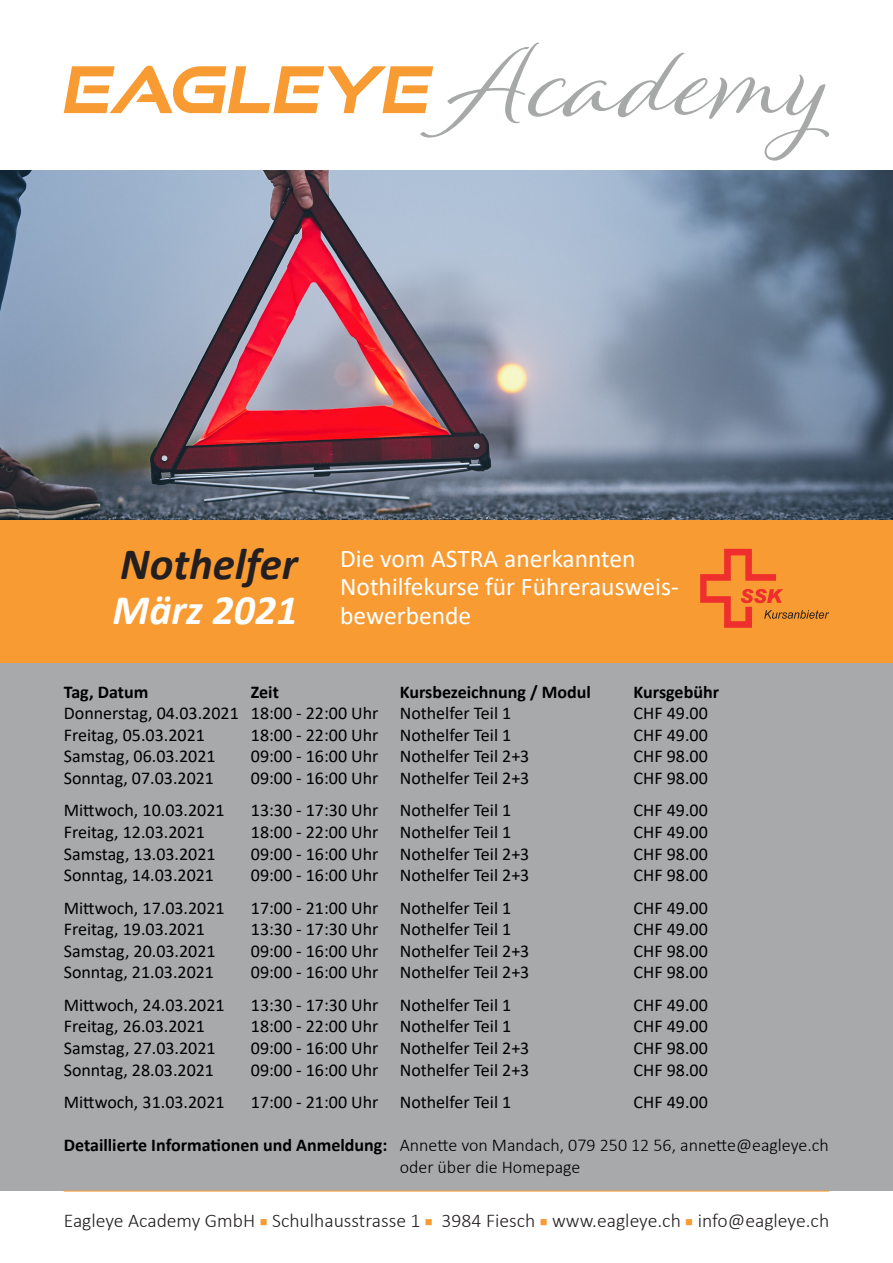
<style>
.page{position:relative;width:893px;height:1263px;background:#fff}
.page>*{position:absolute;margin:0;border:0;box-sizing:border-box;transform-origin:0 0}
.t1{font:italic 700 45px "Calibri";color:#231f20}
.t2{font:italic 700 42px "Calibri";color:#fff}
.t3{font:25.5px/28.5px "Calibri";color:#fff}
.t4{font:300 19.5px "Calibri";color:#231f20}
.t5{font:18px "Calibri";color:#000001}
.t6{font:300 18px/21.6px "Calibri";color:#000001}
.t7{font:700 18px "Calibri";color:#000001}
.s1{font-weight:700}
.s2{color:#f89b33}
</style>
<div class="page">
<svg style="left:64px;top:43px;width:765px;height:118px"></svg>
<div style="left:0;top:520px;width:893px;height:143px;background:#f89b33"></div>
<img style="left:0;top:170px;width:893px;height:350px">
<div style="left:0;top:663px;width:893px;height:528px;background:#a7a9aa"></div>
<hr style="left:64px;top:1191px;width:765px;height:1px;background:#f89b33">
<svg style="left:700px;top:549px;width:129px;height:79px"></svg>
<p class="t1" style="left:120px;top:532px;width:179px">Nothelfer</p>
<p class="t2" style="left:113px;top:580px;width:187px">März 2021</p>
<p class="t3" style="left:340px;top:543px;width:340px">Die vom ASTRA anerkannten<br>Nothilfekurse für Führerausweis&shy;bewerbende</p>
<p class="t7" style="left:64px;top:679px;width:86px">Tag, Datum</p>
<p class="t7" style="left:251px;top:679px;width:30px">Zeit</p>
<p class="t7" style="left:400px;top:679px;width:193px">Kursbezeichnung / Modul</p>
<p class="t7" style="left:634px;top:679px;width:87px">Kursgebühr</p>
<p class="t5" style="left:64px;top:701px;width:449px">Donnerstag, 04.03.2021 18:00 - 22:00 Uhr Nothelfer Teil 1</p>
<p class="t5" style="left:634px;top:701px;width:76px">CHF 49.00</p>
<p class="t5" style="left:64px;top:722px;width:143px">Freitag, 05.03.2021</p>
<p class="t5" style="left:251px;top:722px;width:262px">18:00 - 22:00 Uhr Nothelfer Teil 1</p>
<p class="t5" style="left:634px;top:722px;width:76px">CHF 49.00</p>
<p class="t5" style="left:64px;top:744px;width:153px">Samstag, 06.03.2021</p>
<p class="t5" style="left:251px;top:744px;width:280px">09:00 - 16:00 Uhr Nothelfer Teil 2+3</p>
<p class="t5" style="left:634px;top:744px;width:76px">CHF 98.00</p>
<p class="t5" style="left:64px;top:765px;width:152px">Sonntag, 07.03.2021</p>
<p class="t5" style="left:251px;top:765px;width:280px">09:00 - 16:00 Uhr Nothelfer Teil 2+3</p>
<p class="t5" style="left:634px;top:765px;width:76px">CHF 98.00</p>
<p class="t5" style="left:64px;top:798px;width:162px">Mittwoch, 10.03.2021</p>
<p class="t5" style="left:251px;top:798px;width:262px">13:30 - 17:30 Uhr Nothelfer Teil 1</p>
<p class="t5" style="left:634px;top:798px;width:76px">CHF 49.00</p>
<p class="t5" style="left:64px;top:819px;width:143px">Freitag, 12.03.2021</p>
<p class="t5" style="left:251px;top:819px;width:262px">18:00 - 22:00 Uhr Nothelfer Teil 1</p>
<p class="t5" style="left:634px;top:819px;width:76px">CHF 49.00</p>
<p class="t5" style="left:64px;top:841px;width:153px">Samstag, 13.03.2021</p>
<p class="t5" style="left:251px;top:841px;width:280px">09:00 - 16:00 Uhr Nothelfer Teil 2+3</p>
<p class="t5" style="left:634px;top:841px;width:76px">CHF 98.00</p>
<p class="t5" style="left:64px;top:863px;width:152px">Sonntag, 14.03.2021</p>
<p class="t5" style="left:251px;top:863px;width:280px">09:00 - 16:00 Uhr Nothelfer Teil 2+3</p>
<p class="t5" style="left:634px;top:863px;width:76px">CHF 98.00</p>
<p class="t5" style="left:64px;top:895px;width:162px">Mittwoch, 17.03.2021</p>
<p class="t5" style="left:251px;top:895px;width:262px">17:00 - 21:00 Uhr Nothelfer Teil 1</p>
<p class="t5" style="left:634px;top:895px;width:76px">CHF 49.00</p>
<p class="t5" style="left:64px;top:917px;width:143px">Freitag, 19.03.2021</p>
<p class="t5" style="left:251px;top:917px;width:262px">13:30 - 17:30 Uhr Nothelfer Teil 1</p>
<p class="t5" style="left:634px;top:917px;width:76px">CHF 49.00</p>
<p class="t5" style="left:64px;top:938px;width:153px">Samstag, 20.03.2021</p>
<p class="t5" style="left:251px;top:938px;width:280px">09:00 - 16:00 Uhr Nothelfer Teil 2+3</p>
<p class="t5" style="left:634px;top:938px;width:76px">CHF 98.00</p>
<p class="t5" style="left:64px;top:960px;width:152px">Sonntag, 21.03.2021</p>
<p class="t5" style="left:251px;top:960px;width:280px">09:00 - 16:00 Uhr Nothelfer Teil 2+3</p>
<p class="t5" style="left:634px;top:960px;width:76px">CHF 98.00</p>
<p class="t5" style="left:64px;top:992px;width:162px">Mittwoch, 24.03.2021</p>
<p class="t5" style="left:251px;top:992px;width:262px">13:30 - 17:30 Uhr Nothelfer Teil 1</p>
<p class="t5" style="left:634px;top:992px;width:76px">CHF 49.00</p>
<p class="t5" style="left:64px;top:1014px;width:143px">Freitag, 26.03.2021</p>
<p class="t5" style="left:251px;top:1014px;width:262px">18:00 - 22:00 Uhr Nothelfer Teil 1</p>
<p class="t5" style="left:634px;top:1014px;width:76px">CHF 49.00</p>
<p class="t5" style="left:64px;top:1035px;width:153px">Samstag, 27.03.2021</p>
<p class="t5" style="left:251px;top:1035px;width:280px">09:00 - 16:00 Uhr Nothelfer Teil 2+3</p>
<p class="t5" style="left:634px;top:1035px;width:76px">CHF 98.00</p>
<p class="t5" style="left:64px;top:1057px;width:152px">Sonntag, 28.03.2021</p>
<p class="t5" style="left:251px;top:1057px;width:280px">09:00 - 16:00 Uhr Nothelfer Teil 2+3</p>
<p class="t5" style="left:634px;top:1057px;width:76px">CHF 98.00</p>
<p class="t5" style="left:64px;top:1089px;width:162px">Mittwoch, 31.03.2021</p>
<p class="t5" style="left:251px;top:1089px;width:262px">17:00 - 21:00 Uhr Nothelfer Teil 1</p>
<p class="t5" style="left:634px;top:1089px;width:76px">CHF 49.00</p>
<p class="t6" style="left:400px;top:1134px;width:430px;text-indent:-336px"><span class="s1">Detaillierte Informationen und Anmeldung:</span> Annette von Mandach, 079 250 12 56, annette@eagleye.ch oder über die Homepage</p>
<p class="t4" style="left:64px;top:1208px;width:767px">Eagleye Academy GmbH <span class="s2">■</span> Schulhausstrasse 1 <span class="s2">■</span> 3984 Fiesch <span class="s2">■</span> www.eagleye.ch <span class="s2">■</span> info@eagleye.ch</p>
</div>
